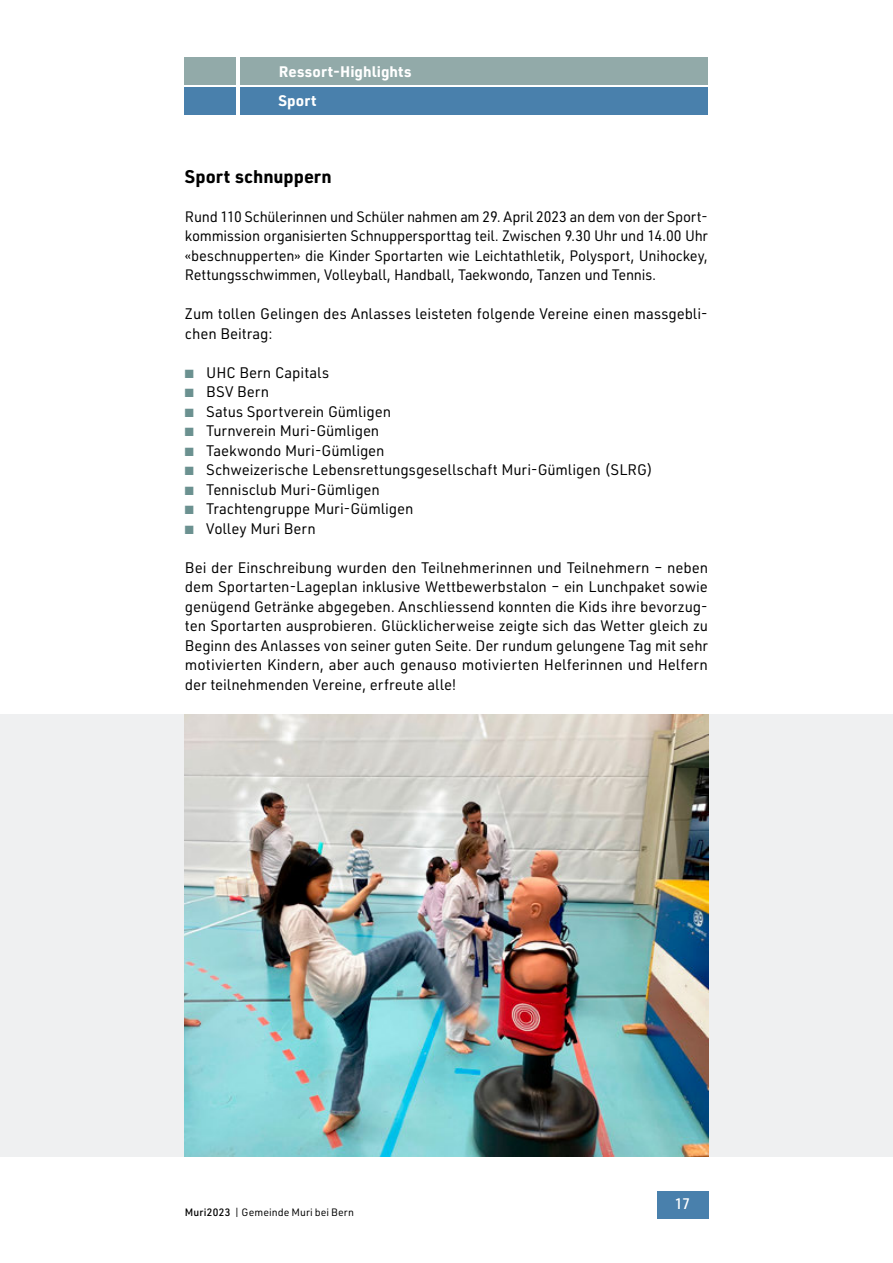
<style>
.page{position:relative;width:893px;height:1263px;background:#fff}
.page>*{position:absolute;margin:0;border:0;box-sizing:border-box;transform-origin:0 0}
.t1{font:700 18px "URWDIN";color:#000}
.t2{font:15px/19.5px "URWDIN";letter-spacing:-.005em;color:#000}
.t3{font:700 15px "URWDIN";letter-spacing:.005em;color:#fff}
.t4{font:500 15px "URWDIN";color:#fff}
.t5{font:14.85px/19.5px "URWDIN";letter-spacing:-.02em;color:#000;text-align:justify}
.t6{font:10.5px "URWDIN";letter-spacing:.01em;color:#000}
.s1{color:#6b9190}
.s2{font-weight:500}
</style>
<div class="page">
<div style="left:0;top:714px;width:893px;height:443px;background:#eff0f1"></div>
<div style="left:240px;top:87px;width:468px;height:28px;background:#4980ac"></div>
<div style="left:185px;top:87px;width:51px;height:28px;background:#4980ac"></div>
<div style="left:240px;top:58px;width:468px;height:27px;background:#92aaa9"></div>
<div style="left:185px;top:58px;width:51px;height:27px;background:#92aaa9"></div>
<div style="left:657px;top:1191px;width:51px;height:27px;background:#4980ac"></div>
<img style="left:185px;top:714px;width:523px;height:443px">
<p class="t3" style="left:279px;top:61px;width:134px">Ressort-Highlights</p>
<p class="t3" style="left:279px;top:90px;width:39px">Sport</p>
<p class="t1" style="left:185px;top:164px;width:148px">Sport schnuppern</p>
<p class="t5" style="left:185px;top:206px;width:524px">Rund 110 Schülerinnen und Schüler nahmen am 29. April 2023 an dem von der Sport&shy;kommission organisierten Schnuppersporttag teil. Zwischen 9.30 Uhr und 14.00 Uhr «beschnupperten» die Kinder Sportarten wie Leichtathletik, Polysport, Unihockey, Rettungsschwimmen, Volleyball, Handball, Taekwondo, Tanzen und Tennis.</p>
<p class="t2" style="left:185px;top:303px;width:524px">Zum tollen Gelingen des Anlasses leisteten folgende Vereine einen massgebli&shy;chen Beitrag:</p>
<p class="t2" style="left:185px;top:362px;width:146px"><span class="s1">■</span> UHC Bern Capitals</p>
<p class="t2" style="left:185px;top:381px;width:86px"><span class="s1">■</span> BSV Bern</p>
<p class="t2" style="left:185px;top:401px;width:208px"><span class="s1">■</span> Satus Sportverein Gümligen</p>
<p class="t2" style="left:185px;top:420px;width:196px"><span class="s1">■</span> Turnverein Muri-Gümligen</p>
<p class="t2" style="left:185px;top:440px;width:201px"><span class="s1">■</span> Taekwondo Muri-Gümligen</p>
<p class="t2" style="left:185px;top:459px;width:469px"><span class="s1">■</span> Schweizerische Lebensrettungsgesellschaft Muri-Gümligen (SLRG)</p>
<p class="t2" style="left:185px;top:479px;width:196px"><span class="s1">■</span> Tennisclub Muri-Gümligen</p>
<p class="t2" style="left:185px;top:498px;width:230px"><span class="s1">■</span> Trachtengruppe Muri-Gümligen</p>
<p class="t2" style="left:185px;top:518px;width:132px"><span class="s1">■</span> Volley Muri Bern</p>
<p class="t2" style="left:185px;top:557px;width:525px;text-align:justify">Bei der Einschreibung wurden den Teilnehmerinnen und Teilnehmern – neben dem Sportarten-Lageplan inklusive Wettbewerbstalon – ein Lunchpaket sowie genügend Getränke abgegeben. Anschliessend konnten die Kids ihre bevorzug&shy;ten Sportarten ausprobieren. Glücklicherweise zeigte sich das Wetter gleich zu Beginn des Anlasses von seiner guten Seite. Der rundum gelungene Tag mit sehr motivierten Kindern, aber auch genauso motivierten Helferinnen und Helfern der teilnehmenden Vereine, erfreute alle!</p>
<p class="t6" style="left:185px;top:1205px;width:171px"><span class="s2">Muri2023</span> | Gemeinde Muri bei Bern</p>
<p class="t4" style="left:675px;top:1193px;width:17px">17</p>
</div>
